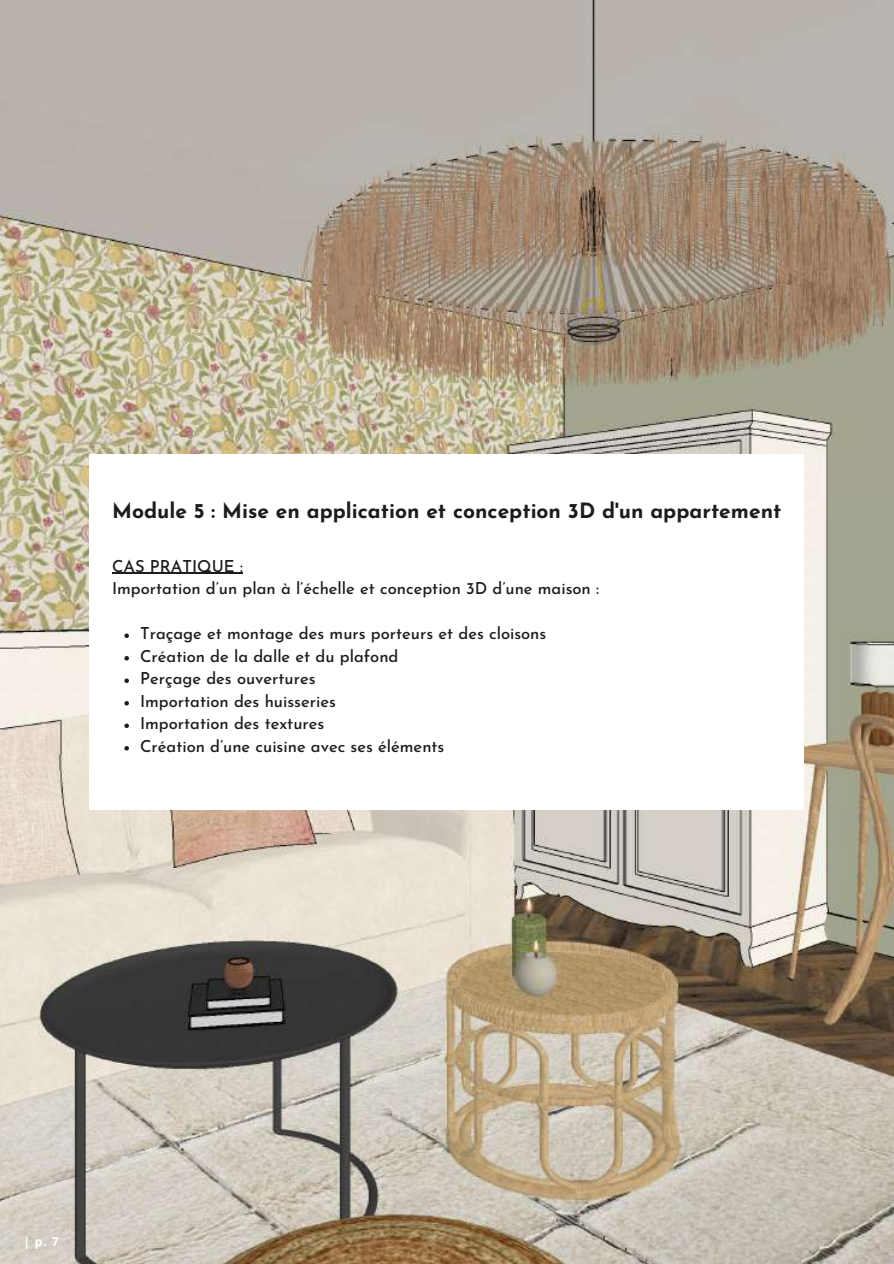
<style>
.page{position:relative;width:894px;height:1264px;background:#fff}
.page>*{position:absolute;margin:0;border:0;box-sizing:border-box;transform-origin:0 0}
.t1{font:700 21px "Josefin Sans";color:#1e1b1c}
.t2{font:500 16.5px/22.5px "Josefin Sans";color:#1e1b1c}
.t3{font:700 12.15px "Open Sans";color:#fff}
</style>
<div class="page">
<img style="left:0;top:0;width:893px;height:1263px">
<div style="left:89px;top:454px;width:715px;height:355px;background:#fff"></div>
<hr style="left:112px;top:572px;width:131px;height:2px;background:#1e1b1c">
<svg style="left:124px;top:633px;width:5px;height:5px"></svg>
<svg style="left:124px;top:656px;width:5px;height:4px"></svg>
<svg style="left:124px;top:678px;width:5px;height:5px"></svg>
<svg style="left:124px;top:701px;width:5px;height:4px"></svg>
<svg style="left:124px;top:723px;width:5px;height:5px"></svg>
<svg style="left:124px;top:746px;width:5px;height:4px"></svg>
<p class="t1" style="left:112px;top:502px;width:670px">Module 5 : Mise en application et conception 3D d'un appartement</p>
<p class="t2" style="left:112px;top:556px;width:488px">CAS PRATIQUE :<br>Importation d’un plan à l’échelle et conception 3D d’une maison :</p>
<p class="t2" style="left:140px;top:623px;width:407px">Traçage et montage des murs porteurs et des cloisons Création de la dalle et du plafond<br>Perçage des ouvertures<br>Importation des huisseries<br>Importation des textures<br>Création d’une cuisine avec ses éléments</p>
<p class="t3" style="left:23px;top:1232px;width:37px">|p.7</p>
</div>
